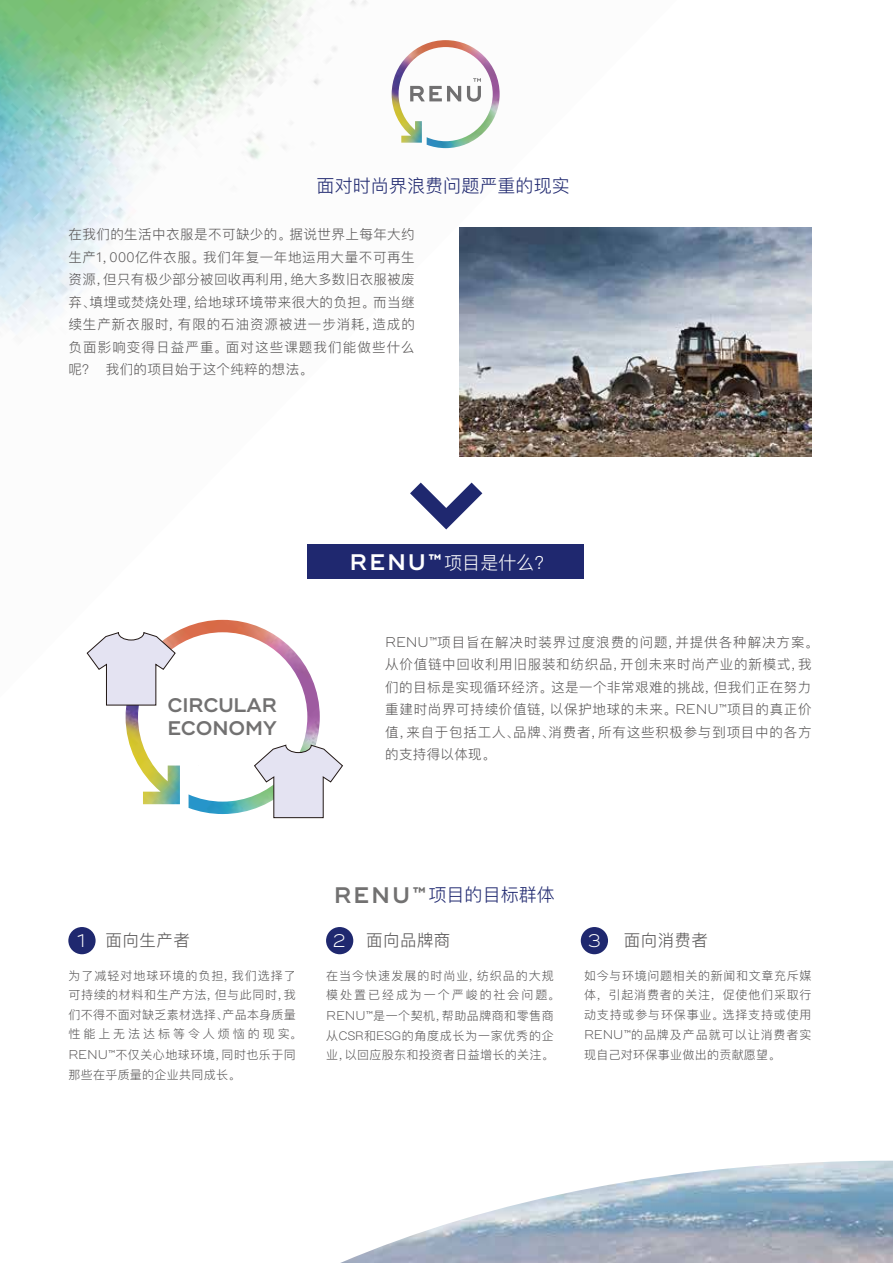
<style>
.page{position:relative;width:893px;height:1263px;background:#fff}
.page>*{position:absolute;margin:0;border:0;box-sizing:border-box;transform-origin:0 0}
.t1{font:600 19.65px/23.9px "Ridley Grotesk";letter-spacing:-.01em;color:#727171}
.t2{font:300 18.15px "Ridley Grotesk";color:#fff}
.t3{font:300 18px "Ping Fang SC";letter-spacing:.005em;color:#1f286f}
.t4{font:300 18px "Ping Fang SC";letter-spacing:.005em;color:#fff}
.t5{font:300 16.5px "Ping Fang SC";letter-spacing:.03em;color:#595757}
.t6{font:300 13.5px/22.5px "Ping Fang SC";letter-spacing:.055em;color:#595757;text-align:justify}
.t7{font:300 12px/19.5px "Ping Fang SC";letter-spacing:.05em;color:#595757;text-align:justify}
.t8{font:300 12px/19.5px "Ping Fang SC";letter-spacing:.125em;color:#595757}
.t9{font:300 12px/19.6px "Ping Fang SC";letter-spacing:.03em;color:#595757}
.s1{font-family:"Ridley Grotesk";font-weight:600;font-size:22.5px}
.s2{font-family:"Ridley Grotesk";font-size:14.1px}
.s3{font-family:"Ridley Grotesk";font-weight:600;font-size:22.5px;color:#727171}
.s4{font-family:"Ridley Grotesk";font-size:12.75px}
</style>
<div class="page">
<img style="left:0;top:0;width:677px;height:620px">
<svg style="left:410px;top:483px;width:72px;height:46px"></svg>
<img style="left:126px;top:620px;width:194px;height:194px">
<div style="left:68px;top:927px;width:28px;height:27px;background:#1f286f;border-radius:50%"></div>
<div style="left:326px;top:927px;width:27px;height:27px;background:#1f286f;border-radius:50%"></div>
<div style="left:581px;top:927px;width:27px;height:27px;background:#1f286f;border-radius:50%"></div>
<svg style="left:86px;top:631px;width:90px;height:75px"></svg>
<svg style="left:253px;top:744px;width:90px;height:75px"></svg>
<div style="left:308px;top:545px;width:276px;height:34px;background:#1f286f"></div>
<img style="left:340px;top:1161px;width:553px;height:102px">
<img style="left:460px;top:228px;width:351px;height:228px">
<img style="left:392px;top:40px;width:108px;height:108px">
<h3 class="t3" style="left:317px;top:174px;width:255px">面对时尚界浪费问题严重的现实</h3>
<p class="t6" style="left:68px;top:223px;width:348px">在我们的生活中衣服是不可缺少的。据说世界上每年大约生产1，000亿件衣服。我们年复一年地运用大量不可再生资源，但只有极少部分被回收再利用，绝大多数旧衣服被废弃、填埋或焚烧处理，给地球环境带来很大的负担。而当继续生产新衣服时, 有限的石油资源被进一步消耗，造成的负面影响变得日益严重。面对这些课题我们能做些什么呢？ 我们的项目始于这个纯粹的想法。</p>
<h1 class="t1" style="left:167px;top:693px;width:111px">CIRCULAR<br>ECONOMY</h1>
<h3 class="t4" style="left:350px;top:552px;width:204px"><span class="s1">RENU™</span>项目是什么？</h3>
<p class="t6" style="left:385px;top:630px;width:435px;text-align:left"><span class="s2">RENU™</span>项目旨在解决时装界过度浪费的问题，并提供各种解决方案。从价值链中回收利用旧服装和纺织品，开创未来时尚产业的新模式，我们的目标是实现循环经济。这是一个非常艰难的挑战, 但我们正在努力重建时尚界可持续价值链, 以保护地球的未来。<span class="s2">RENU™</span>项目的真正价值，来自于包括工人、品牌、消费者，所有这些积极参与到项目中的各方的支持得以体现。</p>
<h3 class="t3" style="left:334px;top:884px;width:222px"><span class="s3">RENU™</span>项目的目标群体</h3>
<p class="t5" style="left:105px;top:930px;width:86px">面向生产者</p>
<p class="t5" style="left:366px;top:930px;width:86px">面向品牌商</p>
<p class="t5" style="left:624px;top:930px;width:86px">面向消费者</p>
<h2 class="t2" style="left:77px;top:929px;width:10px">1</h2>
<h2 class="t2" style="left:333px;top:929px;width:14px">2</h2>
<h2 class="t2" style="left:588px;top:929px;width:14px">3</h2>
<p class="t7" style="left:68px;top:965px;width:235px;text-align:left">为了减轻对地球环境的负担, 我们选择了可持续的材料和生产方法, 但与此同时，我们不得不面对缺乏素材选择、产品本身质量性能上无法达标等令人烦恼的现实。</p>
<p class="t9" style="left:68px;top:1045px;width:229px"><span class="s4">RENU™</span>不仅关心地球环境，同时也乐于同那些在乎质量的企业共同成长。</p>
<p class="t8" style="left:326px;top:965px;width:235px">在当今快速发展的时尚业, 纺织品的大规模处置已经成为一个严峻的社会问题。</p>
<p class="t7" style="left:326px;top:1006px;width:229px"><span class="s4">RENU™</span>是一个契机，帮助品牌商和零售商从CSR和ESG的角度成长为一家优秀的企业，以回应股东和投资者日益增长的关注。</p>
<p class="t7" style="left:584px;top:965px;width:229px;line-height:20px">如今与环境问题相关的新闻和文章充斥媒体，引起消费者的关注，促使他们采取行动支持或参与环保事业。选择支持或使用<span class="s4">RENU™</span>的品牌及产品就可以让消费者实现自己对环保事业做出的贡献愿望。</p>
</div>
